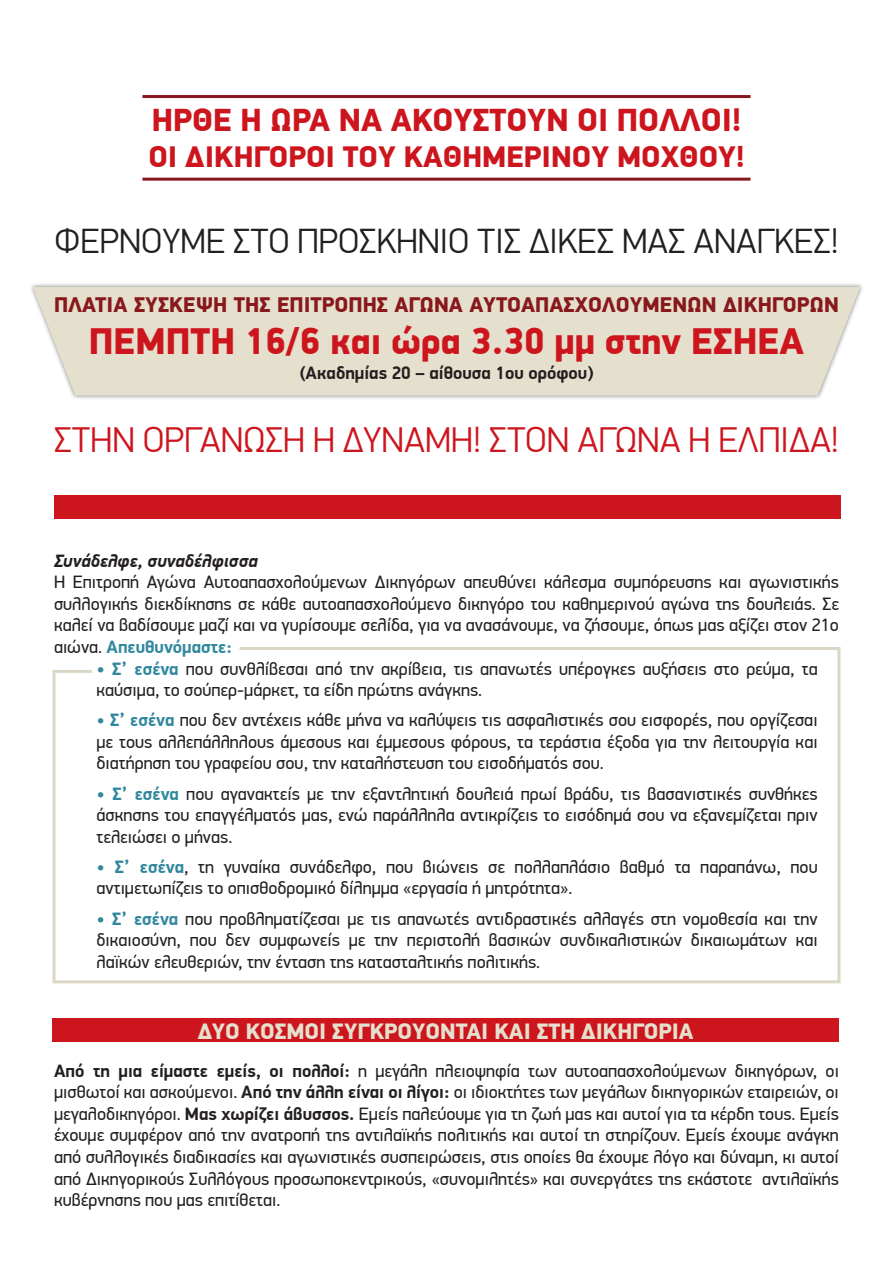
<style>
.page{position:relative;width:893px;height:1263px;background:#fff}
.page>*{position:absolute;margin:0;border:0;box-sizing:border-box;transform-origin:0 0}
.t1{font:900 37.5px "PF Din Display Pro";color:#cd151d}
.t2{font:300 36px "PF Din Display Pro";color:#cd151d}
.t3{font:300 35.25px "PF Din Display Pro";color:#231f20}
.t4{font:900 32.25px "PF Din Display Pro";color:#cd151d}
.t5{font:900 30px "PF Din Display Pro";color:#cd151d}
.t6{font:900 22.5px "PF Din Display Pro";color:#e5e0ce}
.t7{font:900 21.45px "PF Din Display Pro";color:#88181b}
.t8{font:18px/21.6px "PF Din Display Pro";color:#231f20;text-align:justify}
.t9{font:700 18px "PF Din Display Pro";color:#231f20}
.t10{font:italic 700 18px "PF Din Display Pro";color:#231f20}
.s1{font-weight:700;color:#30879e}
.s2{font-weight:700}
</style>
<div class="page">
<div style="left:52px;top:1019px;width:787px;height:23px;background:#cd151d"></div>
<div style="left:29px;top:282px;width:836px;height:118px;background:#231f20;opacity:.5"></div>
<div style="left:33px;top:287px;width:827px;height:108px;background:#e5e0ce"></div>
<hr style="left:142px;top:95px;width:608px;height:3px;background:#88181b">
<hr style="left:142px;top:178px;width:608px;height:3px;background:#88181b">
<svg style="left:52px;top:647px;width:789px;height:337px"></svg>
<div style="left:54px;top:495px;width:786px;height:24px;background:#cd151d"></div>
<p class="t4" style="left:152px;top:101px;width:591px">ΗΡΘΕ Η ΩΡΑ ΝΑ ΑΚΟΥΣΤΟΥΝ ΟΙ ΠΟΛΛΟΙ!</p>
<p class="t5" style="left:148px;top:139px;width:598px">ΟΙ ΔΙΚΗΓΟΡΟΙ ΤΟΥ ΚΑΘΗΜΕΡΙΝΟΥ ΜΟΧΘΟΥ!</p>
<p class="t3" style="left:54px;top:221px;width:786px">ΦΕΡΝΟΥΜΕ ΣΤΟ ΠΡΟΣΚΗΝΙΟ ΤΙΣ ΔΙΚΕΣ ΜΑΣ ΑΝΑΓΚΕΣ!</p>
<p class="t7" style="left:54px;top:291px;width:786px">ΠΛΑΤΙΑ ΣΥΣΚΕΨΗ ΤΗΣ ΕΠΙΤΡΟΠΗΣ ΑΓΩΝΑ ΑΥΤΟΑΠΑΣΧΟΛΟΥΜΕΝΩΝ ΔΙΚΗΓΟΡΩΝ</p>
<p class="t1" style="left:89px;top:318px;width:717px">ΠΕΜΠΤΗ 16/6 και ώρα 3.30 μμ στην ΕΣΗΕΑ</p>
<p class="t9" style="left:299px;top:362px;width:296px">(Ακαδημίας 20 – αίθουσα 1ου ορόφου)</p>
<p class="t2" style="left:54px;top:420px;width:786px">ΣΤΗΝ ΟΡΓΑΝΩΣΗ Η ΔΥΝΑΜΗ! ΣΤΟΝ ΑΓΩΝΑ Η ΕΛΠΙΔΑ!</p>
<p class="t10" style="left:54px;top:549px;width:205px">Συνάδελφε, συναδέλφισσα</p>
<p class="t8" style="left:54px;top:571px;width:786px">Η Επιτροπή Αγώνα Αυτοαπασχολούμενων Δικηγόρων απευθύνει κάλεσμα συμπόρευσης και αγωνιστικής συλλογικής διεκδίκησης σε κάθε αυτοαπασχολούμενο δικηγόρο του καθημερινού αγώνα της δουλειάς. Σε καλεί να βαδίσουμε μαζί και να γυρίσουμε σελίδα, για να ανασάνουμε, να ζήσουμε, όπως μας αξίζει στον 21ο αιώνα. <span class="s1">Απευθυνόμαστε:</span></p>
<p class="t8" style="left:97px;top:658px;width:723px"><span class="s1">• Σ’ εσένα</span> που συνθλίβεσαι από την ακρίβεια, τις απανωτές υπέρογκες αυξήσεις στο ρεύμα, τα καύσιμα, το σούπερ-μάρκετ, τα είδη πρώτης ανάγκης.</p>
<p class="t8" style="left:97px;top:709px;width:723px"><span class="s1">• Σ’ εσένα</span> που δεν αντέχεις κάθε μήνα να καλύψεις τις ασφαλιστικές σου εισφορές, που οργίζεσαι με τους αλλεπάλληλους άμεσους και έμμεσους φόρους, τα τεράστια έξοδα για την λειτουργία και διατήρηση του γραφείου σου, την καταλήστευση του εισοδήματός σου.</p>
<p class="t8" style="left:97px;top:783px;width:723px"><span class="s1">• Σ’ εσένα</span> που αγανακτείς με την εξαντλητική δουλειά πρωί βράδυ, τις βασανιστικές συνθήκες άσκησης του επαγγέλματός μας, ενώ παράλληλα αντικρίζεις το εισόδημά σου να εξανεμίζεται πριν τελειώσει ο μήνας.</p>
<p class="t8" style="left:97px;top:856px;width:723px"><span class="s1">• Σ’ εσένα</span>, τη γυναίκα συνάδελφο, που βιώνεις σε πολλαπλάσιο βαθμό τα παραπάνω, που αντιμετωπίζεις το οπισθοδρομικό δίλημμα «εργασία ή μητρότητα».</p>
<p class="t8" style="left:97px;top:908px;width:723px"><span class="s1">• Σ’ εσένα</span> που προβληματίζεσαι με τις απανωτές αντιδραστικές αλλαγές στη νομοθεσία και την δικαιοσύνη, που δεν συμφωνείς με την περιστολή βασικών συνδικαλιστικών δικαιωμάτων και λαϊκών ελευθεριών, την ένταση της κατασταλτικής πολιτικής.</p>
<p class="t6" style="left:198px;top:1017px;width:497px">ΔΥΟ ΚΟΣΜΟΙ ΣΥΓΚΡΟΥΟΝΤΑΙ ΚΑΙ ΣΤΗ ΔΙΚΗΓΟΡΙΑ</p>
<p class="t8" style="left:54px;top:1060px;width:786px"><span class="s2">Από τη μια είμαστε εμείς, οι πολλοί:</span> η μεγάλη πλειοψηφία των αυτοαπασχολούμενων δικηγόρων, οι μισθωτοί και ασκούμενοι. <span class="s2">Από την άλλη είναι οι λίγοι:</span> οι ιδιοκτήτες των μεγάλων δικηγορικών εταιρειών, οι μεγαλοδικηγόροι. <span class="s2">Μας χωρίζει άβυσσος.</span> Εμείς παλεύουμε για τη ζωή μας και αυτοί για τα κέρδη τους. Εμείς έχουμε συμφέρον από την ανατροπή της αντιλαϊκής πολιτικής και αυτοί τη στηρίζουν. Εμείς έχουμε ανάγκη από συλλογικές διαδικασίες και αγωνιστικές συσπειρώσεις, στις οποίες θα έχουμε λόγο και δύναμη, κι αυτοί από Δικηγορικούς Συλλόγους προσωποκεντρικούς, «συνομιλητές» και συνεργάτες της εκάστοτε αντιλαϊκής κυβέρνησης που μας επιτίθεται.</p>
</div>
